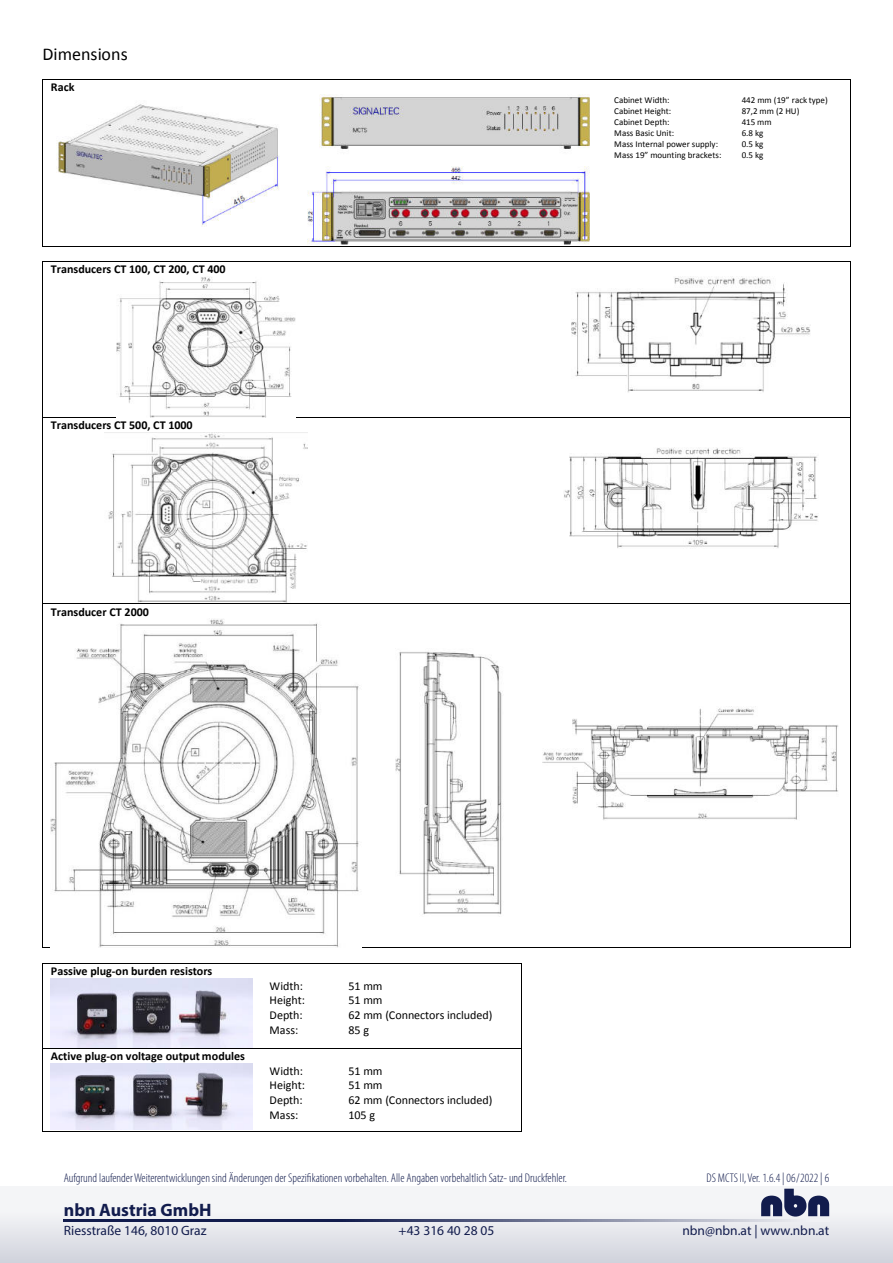
<style>
.page{position:relative;width:893px;height:1263px;background:#fff}
.page>*{position:absolute;margin:0;border:0;box-sizing:border-box;transform-origin:0 0}
.t1{font:700 18px "Myriad Pro";color:#121c4d}
.t2{font:18px "Calibri";color:#000}
.t3{font:13.5px "Myriad Pro";color:#121c4d}
.t4{font:300 condensed 12.6px "Myriad Pro";color:#121c4d}
.t5{font:700 12px "Calibri";color:#000}
.t6{font:12px/14.7px "Calibri";letter-spacing:-.005em;color:#000}
.t7{font:9px/10.9px "Calibri";color:#000}
</style>
<div class="page">
<div style="left:0;top:1186px;width:893px;height:77px;background:linear-gradient(to bottom,#fcfdfd,#d4d6df)"></div>
<svg style="left:64px;top:1220px;width:765px;height:1px"></svg>
<svg style="left:761px;top:1189px;width:68px;height:27px"></svg>
<hr style="left:43px;top:79px;width:250px;height:1px;background:#000">
<hr style="left:294px;top:79px;width:312px;height:1px;background:#000">
<hr style="left:607px;top:79px;width:127px;height:1px;background:#000">
<hr style="left:734px;top:79px;width:116px;height:1px;background:#000">
<hr style="left:42px;top:80px;width:1px;height:166px;background:#000">
<hr style="left:43px;top:246px;width:250px;height:1px;background:#000">
<hr style="left:293px;top:246px;width:313px;height:1px;background:#000">
<hr style="left:606px;top:246px;width:128px;height:1px;background:#000">
<hr style="left:733px;top:246px;width:117px;height:1px;background:#000">
<hr style="left:850px;top:80px;width:1px;height:166px;background:#000">
<hr style="left:43px;top:261px;width:327px;height:1px;background:#000">
<hr style="left:370px;top:261px;width:162px;height:1px;background:#000">
<hr style="left:532px;top:261px;width:318px;height:1px;background:#000">
<hr style="left:42px;top:262px;width:1px;height:155px;background:#000">
<hr style="left:850px;top:262px;width:1px;height:155px;background:#000">
<hr style="left:43px;top:417px;width:327px;height:1px;background:#000">
<hr style="left:370px;top:417px;width:162px;height:1px;background:#000">
<hr style="left:532px;top:417px;width:318px;height:1px;background:#000">
<hr style="left:42px;top:418px;width:1px;height:185px;background:#000">
<hr style="left:850px;top:418px;width:1px;height:185px;background:#000">
<hr style="left:43px;top:603px;width:327px;height:1px;background:#000">
<hr style="left:370px;top:603px;width:162px;height:1px;background:#000">
<hr style="left:532px;top:603px;width:318px;height:1px;background:#000">
<hr style="left:42px;top:604px;width:1px;height:343px;background:#000">
<hr style="left:43px;top:947px;width:327px;height:1px;background:#000">
<hr style="left:369px;top:947px;width:163px;height:1px;background:#000">
<hr style="left:531px;top:947px;width:319px;height:1px;background:#000">
<hr style="left:850px;top:604px;width:1px;height:343px;background:#000">
<hr style="left:43px;top:963px;width:219px;height:1px;background:#000">
<hr style="left:262px;top:963px;width:78px;height:1px;background:#000">
<hr style="left:341px;top:963px;width:180px;height:1px;background:#000">
<hr style="left:42px;top:963px;width:1px;height:85px;background:#000">
<hr style="left:521px;top:963px;width:1px;height:85px;background:#000">
<hr style="left:43px;top:1048px;width:219px;height:1px;background:#000">
<hr style="left:262px;top:1048px;width:78px;height:1px;background:#000">
<hr style="left:341px;top:1048px;width:180px;height:1px;background:#000">
<hr style="left:42px;top:1049px;width:1px;height:82px;background:#000">
<hr style="left:43px;top:1131px;width:219px;height:1px;background:#000">
<hr style="left:261px;top:1131px;width:79px;height:1px;background:#000">
<hr style="left:340px;top:1131px;width:181px;height:1px;background:#000">
<hr style="left:521px;top:1049px;width:1px;height:82px;background:#000">
<img style="left:56px;top:104px;width:223px;height:123px">
<img style="left:307px;top:95px;width:283px;height:150px">
<img style="left:117px;top:277px;width:178px;height:140px">
<img style="left:571px;top:276px;width:239px;height:117px">
<img style="left:105px;top:432px;width:203px;height:171px">
<img style="left:564px;top:447px;width:254px;height:101px">
<img style="left:51px;top:619px;width:308px;height:328px">
<img style="left:395px;top:652px;width:107px;height:263px">
<img style="left:542px;top:708px;width:297px;height:112px">
<img style="left:51px;top:978px;width:202px;height:69px">
<img style="left:51px;top:1063px;width:202px;height:67px">
<h1 class="t2" style="left:42px;top:46px;width:87px">Dimensions</h1>
<p class="t5" style="left:51px;top:82px;width:25px">Rack</p>
<p class="t5" style="left:51px;top:264px;width:176px">Transducers CT 100, CT 200, CT 400</p>
<p class="t5" style="left:51px;top:420px;width:143px">Transducers CT 500, CT 1000</p>
<p class="t5" style="left:51px;top:606px;width:99px">Transducer CT 2000</p>
<p class="t7" style="left:614px;top:95px;width:109px">Cabinet Width:<br>Cabinet Height:<br>Cabinet Depth:<br>Mass Basic Unit:<br>Mass Internal power supply:<br>Mass 19” mounting brackets:</p>
<p class="t7" style="left:742px;top:95px;width:87px">442 mm (19” rack type)<br>87,2 mm (2 HU)<br>415 mm<br>6.8 kg<br>0.5 kg<br>0.5 kg</p>
<p class="t5" style="left:51px;top:966px;width:163px">Passive plug-on burden resistors</p>
<p class="t5" style="left:51px;top:1051px;width:195px">Active plug-on voltage output modules</p>
<p class="t6" style="left:270px;top:979px;width:37px">Width:<br>Height:<br>Depth:<br>Mass:</p>
<p class="t6" style="left:348px;top:979px;width:146px">51 mm<br>51 mm<br>62 mm (Connectors included)<br>85 g</p>
<p class="t6" style="left:270px;top:1064px;width:37px">Width:<br>Height:<br>Depth:<br>Mass:</p>
<p class="t6" style="left:348px;top:1064px;width:146px">51 mm<br>51 mm<br>62 mm (Connectors included)<br>105 g</p>
<p class="t4" style="left:64px;top:1173px;width:505px">Aufgrund laufenderWeiterentwicklungen sind Änderungen der Spezifikationen vorbehalten. Alle Angaben vorbehaltlich Satz- und Druckfehler.</p>
<p class="t4" style="left:706px;top:1173px;width:124px">DS MCTS II,Ver. 1.6.4 | 06/2022 | 6</p>
<h1 class="t1" style="left:64px;top:1203px;width:149px">nbn Austria GmbH</h1>
<p class="t3" style="left:64px;top:1225px;width:144px">Riesstraße 146, 8010 Graz</p>
<p class="t3" style="left:399px;top:1225px;width:97px">+43 316 40 28 05</p>
<p class="t3" style="left:682px;top:1225px;width:148px">nbn@nbn.at | www.nbn.at</p>
</div>
